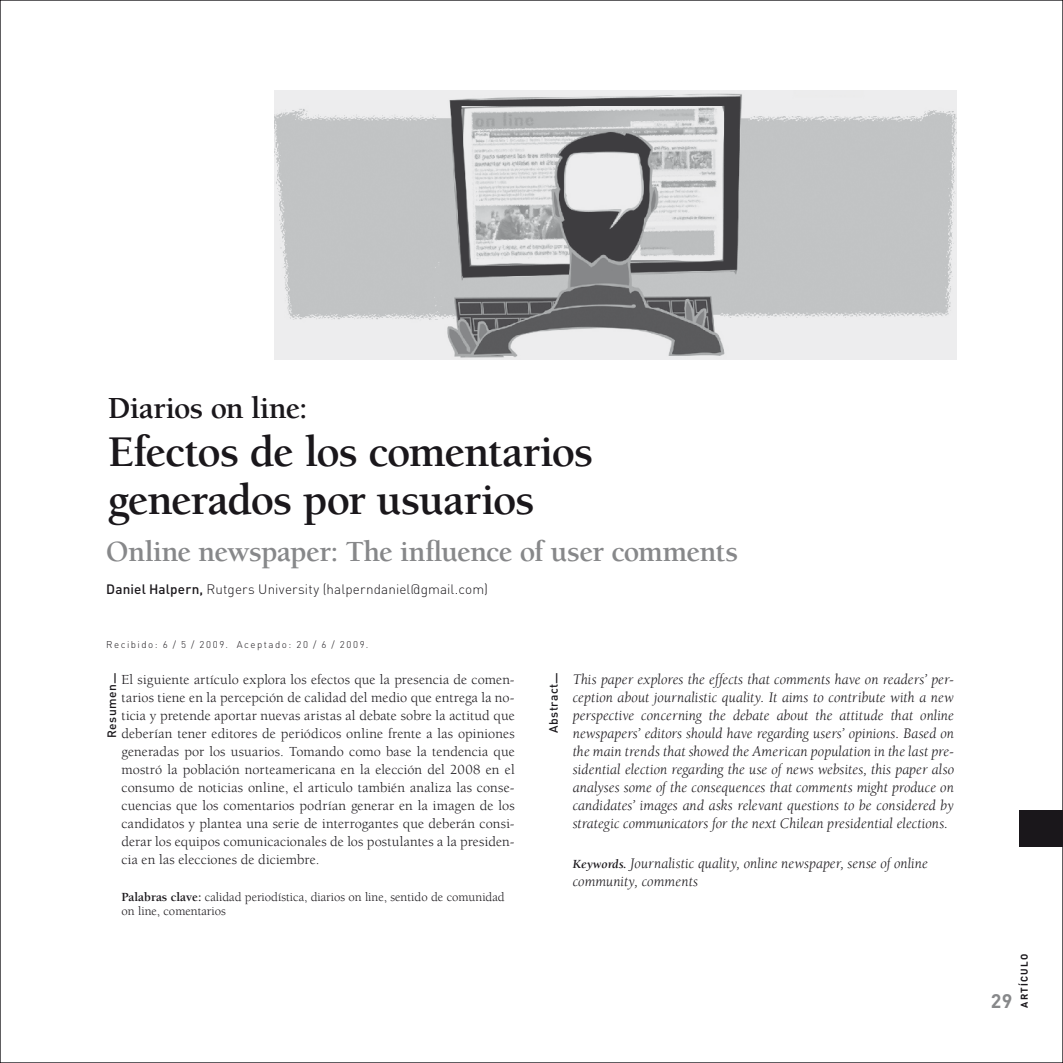
<style>
.page{position:relative;width:1063px;height:1063px;background:#fff}
.page>*{position:absolute;margin:0;border:0;box-sizing:border-box;transform-origin:0 0}
.t1{font:700 45px/48px "Berkeley Std";letter-spacing:-.025em;color:#1a171b}
.t2{font:700 31.5px "Berkeley Std";letter-spacing:-.015em;color:#1a171b}
.t3{font:700 30px "Berkeley Std";letter-spacing:-.02em;color:#87888a}
.t4{font:700 19.5px "DIN";color:#87888a}
.t5{font:italic 15px/18px "Berkeley Std";color:#1a171b;text-align:justify}
.t6{font:14.25px/18px "Berkeley Std";letter-spacing:.01em;color:#1a171b;text-align:justify}
.t7{font:300 13.5px "DIN";letter-spacing:.01em;color:#1a171b}
.t8{font:12.75px/14.2px "Berkeley Std";color:#1a171b}
.t9{font:500 12px "DIN";letter-spacing:.035em;color:#1a171b}
.t10{font:300 9.75px "DIN";letter-spacing:.175em;color:#1a171b}
.t11{font:700 9.75px "DIN";letter-spacing:.13em;color:#1a171b}
.s1{font-weight:500}
.s2{font-weight:700}
.s3{font-weight:700;font-size:12.75px}
</style>
<div class="page">
<div style="left:1020px;top:810px;width:43px;height:36px;background:#1a171b"></div>
<img style="left:274px;top:90px;width:683px;height:270px">
<h2 class="t2" style="left:108px;top:392px;width:201px">Diarios on line:</h2>
<h1 class="t1" style="left:108px;top:429px;width:487px">Efectos de los comentarios generados por usuarios</h1>
<h3 class="t3" style="left:106px;top:536px;width:633px">Online newspaper: The influence of user comments</h3>
<p class="t7" style="left:106px;top:581px;width:383px"><span class="s1">Daniel Halpern,</span> Rutgers University (halperndaniel@gmail.com)</p>
<p class="t10" style="left:106px;top:638px;width:264px">Recibido: 6 / 5 / 2009. Aceptado: 20 / 6 / 2009.</p>
<p class="t9" style="left:104px;top:738px;width:67px;rotate:-90deg">Resumen—</p>
<p class="t6" style="left:122px;top:671px;width:395px">El siguiente artículo explora los efectos que la presencia de comen&shy;tarios tiene en la percepción de calidad del medio que entrega la no&shy;ticia y pretende aportar nuevas aristas al debate sobre la actitud que deberían tener editores de periódicos online frente a las opiniones generadas por los usuarios. Tomando como base la tendencia que mostró la población norteamericana en la elección del 2008 en el consumo de noticias online, el articulo también analiza las conse&shy;cuencias que los comentarios podrían generar en la imagen de los candidatos y plantea una serie de interrogantes que deberán consi&shy;derar los equipos comunicacionales de los postulantes a la presiden&shy;cia en las elecciones de diciembre.</p>
<p class="t8" style="left:122px;top:890px;width:385px"><span class="s2">Palabras clave:</span> calidad periodística, diarios on line, sentido de comunidad on line, comentarios</p>
<p class="t9" style="left:546px;top:733px;width:63px;rotate:-90deg">Abstract—</p>
<p class="t5" style="left:573px;top:671px;width:383px">This paper explores the effects that comments have on readers’ per&shy;ception about journalistic quality. It aims to contribute with a new perspective concerning the debate about the attitude that online newspapers’ editors should have regarding users’ opinions. Based on the main trends that showed the American population in the last pre&shy;sidential election regarding the use of news websites, this paper also analyses some of the consequences that comments might produce on candidates’ images and asks relevant questions to be considered by strategic communicators for the next Chilean presidential elections.</p>
<p class="t5" style="left:573px;top:855px;width:357px"><span class="s3">Keywords.</span> Journalistic quality, online newspaper, sense of online community, comments</p>
<p class="t11" style="left:1018px;top:1008px;width:56px;rotate:-90deg">ARTíCULO</p>
<h3 class="t4" style="left:991px;top:988px;width:23px">29</h3>
</div>
